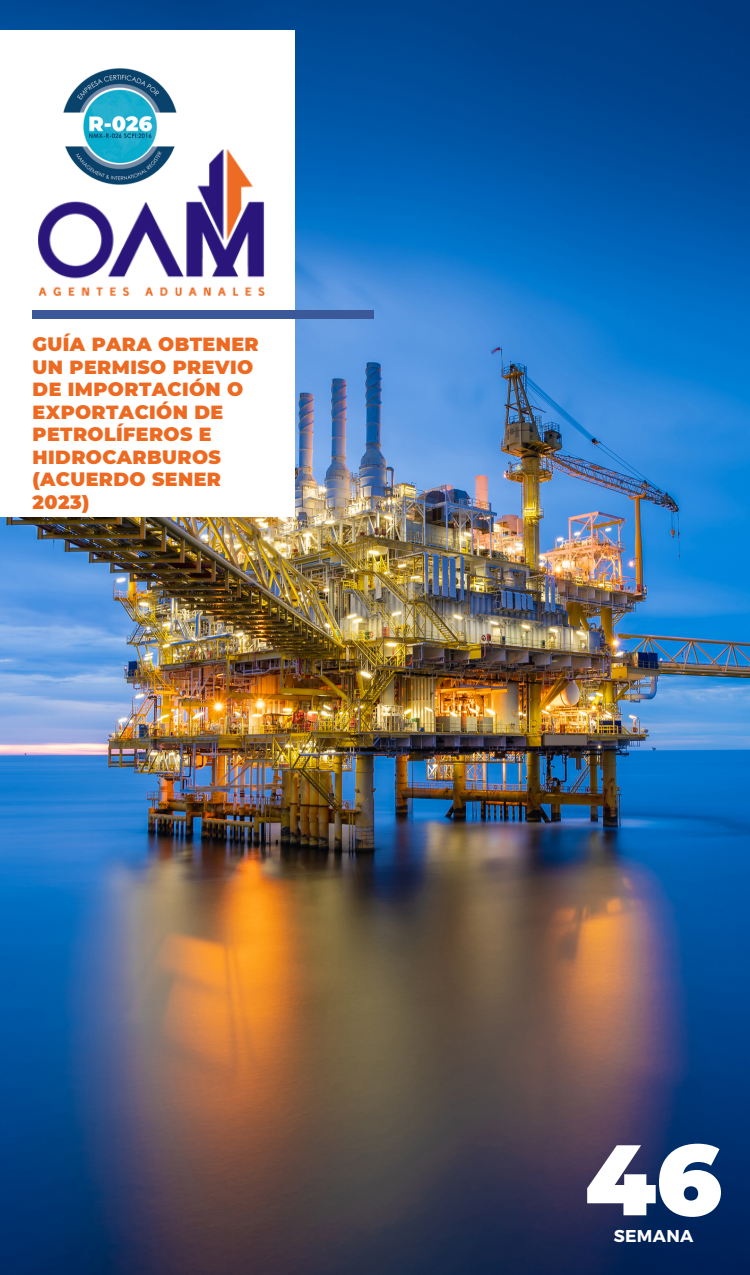
<style>
.page{position:relative;width:750px;height:1275px;background:#fff}
.page>*{position:absolute;margin:0;border:0;box-sizing:border-box;transform-origin:0 0}
.t1{font:900 100px "Montserrat";color:#fff}
.t2{font:900 19px/22.5px "Montserrat";letter-spacing:.02em;color:#ed6a22}
.t3{font:700 17.1px "Montserrat";letter-spacing:.02em;color:#fff}
</style>
<div class="page">
<img style="left:0;top:0;width:750px;height:1275px">
<div style="left:0;top:30px;width:295px;height:487px;background:#fff"></div>
<img style="left:38px;top:150px;width:227px;height:146px">
<div style="left:33px;top:310px;width:341px;height:9px;background:#3b5998"></div>
<img style="left:38px;top:68px;width:168px;height:120px">
<p class="t2" style="left:33px;top:333px;width:228px">GUÍA PARA OBTENER<br>UN PERMISO PREVIO<br>DE IMPORTACIÓN O<br>EXPORTACIÓN DE<br>PETROLÍFEROS E<br>HIDROCARBUROS (ACUERDO SENER<br>2023)</p>
<p class="t1" style="left:585px;top:1118px;width:139px">46</p>
<p class="t3" style="left:614px;top:1225px;width:81px">SEMANA</p>
</div>
